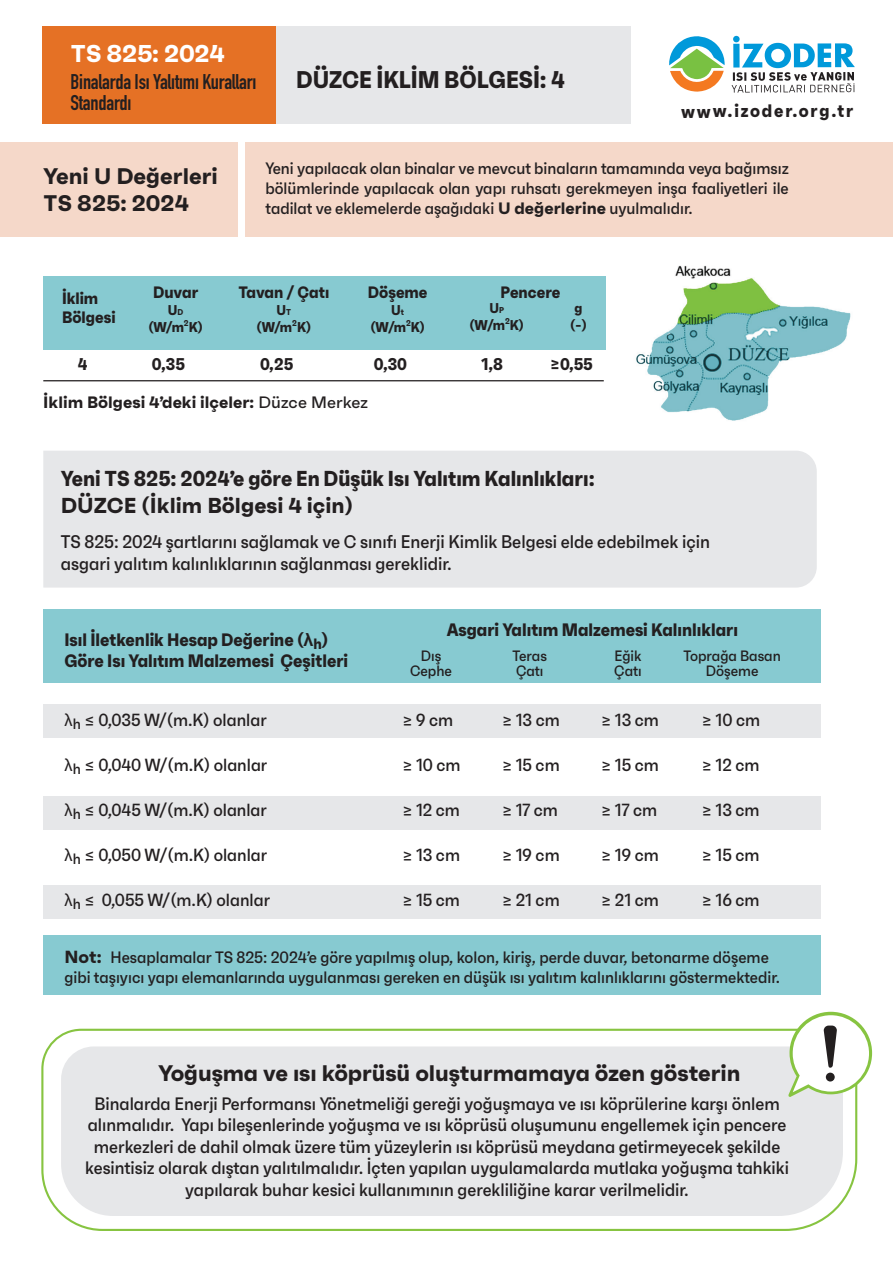
<style>
.page{position:relative;width:893px;height:1263px;background:#fff}
.page>*{position:absolute;margin:0;border:0;box-sizing:border-box;transform-origin:0 0}
.t1{font:700 24.3px "Faktum";color:#fff}
.t2{font:700 24.15px "Faktum Con";color:#231f20}
.t3{font:700 22.5px/27px "Faktum";letter-spacing:-.005em;color:#231f20}
.t4{font:700 21.6px "Faktum Con";color:#231f20}
.t5{font:700 21.6px "Faktum";color:#231f20}
.t6{font:700 21px/21px "DIN Condensed";letter-spacing:-.01em;color:#231f20}
.t7{font:500 18.3px/21.9px "Faktum Con";color:#231f20}
.t8{font:500 18px/21.6px "Faktum Con";color:#231f20;text-align:center}
.t9{font:700 18px/21.6px "Faktum Con";color:#231f20}
.t10{font:700 18px "Faktum Con";letter-spacing:.095em;color:#231f20}
.t11{font:500 17.55px "Faktum Con";color:#231f20}
.t12{font:700 16.95px "Faktum Con";color:#231f20}
.t13{font:500 16.5px/19.8px "Faktum Con";color:#231f20;text-align:justify}
.t14{font:700 16.5px/19.8px "Faktum Con";color:#231f20}
.t15{font:700 16.5px "Faktum";color:#231f20}
.t16{font:500 15px/15px "Faktum Con";color:#231f20;text-align:center}
.t17{font:700 14.1px/17px "Faktum Con";color:#231f20;text-align:center}
.s1{font-family:"Faktum";font-weight:700}
.s2{font-size:8.55px}
.s3{font-weight:500}
.s4{font-family:"Arial"}
.s5{font-family:"Myriad Pro";font-weight:400}
.s6{font-family:"Faktum";font-weight:700;font-size:17.55px}
</style>
<div class="page">
<div style="left:0;top:142px;width:238px;height:94px;background:#f5d8c9"></div>
<div style="left:245px;top:142px;width:648px;height:95px;background:#f5d8c9"></div>
<div style="left:43px;top:276px;width:563px;height:74px;background:#87cad1"></div>
<hr style="left:43px;top:380px;width:561px;height:1px;background:#231f20">
<div style="left:42px;top:26px;width:589px;height:98px;background:#e6e7e9"></div>
<div style="left:42px;top:26px;width:234px;height:98px;background:#e57125"></div>
<div style="left:43px;top:451px;width:774px;height:137px;background:#e6e7e9"></div>
<div style="left:43px;top:936px;width:777px;height:59px;background:#87cad1"></div>
<div style="left:43px;top:705px;width:777px;height:33px;background:#e6e7e9"></div>
<div style="left:43px;top:796px;width:777px;height:33px;background:#e6e7e9"></div>
<div style="left:43px;top:886px;width:777px;height:33px;background:#e6e7e9"></div>
<div style="left:43px;top:609px;width:777px;height:73px;background:#87cad1"></div>
<svg style="left:41px;top:1028px;width:817px;height:203px"></svg>
<div style="left:61px;top:1046px;width:782px;height:170px;background:#e6e7e9"></div>
<svg style="left:788px;top:1012px;width:84px;height:85px"></svg>
<div style="left:826px;top:1073px;width:9px;height:8px;background:#231f20;border-radius:50%"></div>
<img style="left:636px;top:265px;width:215px;height:156px">
<svg style="left:669px;top:36px;width:56px;height:56px"></svg>
<svg style="left:732px;top:36px;width:123px;height:57px"></svg>
<h1 class="t1" style="left:71px;top:38px;width:156px">TS 825: 2024</h1>
<p class="t6" style="left:71px;top:71px;width:187px">Binalarda Isı Yalıtımı Kuralları<br>Standardı</p>
<h2 class="t2" style="left:296px;top:64px;width:270px">DÜZCE İKLİM BÖLGESİ: 4</h2>
<p class="t10" style="left:681px;top:99px;width:174px">www.izoder.org.tr</p>
<p class="t3" style="left:43px;top:162px;width:176px">Yeni U Değerleri<br>TS 825: 2024</p>
<p class="t13" style="left:265px;top:158px;width:525px">Yeni yapılacak olan binalar ve mevcut binaların tamamında veya bağımsız bölümlerinde yapılacak olan yapı ruhsatı gerekmeyen inşa faaliyetleri ile tadilat ve eklemelerde aşağıdaki <span class="s1">U değerlerine</span> uyulmalıdır.</p>
<p class="t14" style="left:62px;top:288px;width:55px">İklim<br>Bölgesi</p>
<p class="t14" style="left:153px;top:282px;width:47px">Duvar</p>
<p class="t17" style="left:148px;top:301px;width:56px">U<span class="s2">D </span>(W/m<sup>2</sup>K)</p>
<p class="t14" style="left:238px;top:282px;width:93px">Tavan / Çatı</p>
<p class="t17" style="left:257px;top:301px;width:56px">U<span class="s2">T </span>(W/m<sup>2</sup>K)</p>
<p class="t14" style="left:368px;top:282px;width:61px">Döşeme</p>
<p class="t17" style="left:370px;top:301px;width:56px">U<span class="s2">t </span>(W/m<sup>2</sup>K)</p>
<p class="t14" style="left:501px;top:282px;width:61px">Pencere</p>
<p class="t17" style="left:469px;top:299px;width:56px">U<span class="s2">P </span>(W/m<sup>2</sup>K)</p>
<p class="t17" style="left:570px;top:299px;width:18px">g (-)</p>
<p class="t12" style="left:78px;top:353px;width:11px">4</p>
<p class="t12" style="left:152px;top:353px;width:34px">0,35</p>
<p class="t12" style="left:260px;top:353px;width:35px">0,25</p>
<p class="t12" style="left:374px;top:353px;width:35px">0,30</p>
<p class="t12" style="left:481px;top:353px;width:23px">1,8</p>
<p class="t12" style="left:550px;top:353px;width:44px">≥0,55</p>
<p class="t15" style="left:43px;top:391px;width:326px">İklim Bölgesi 4’deki ilçeler: <span class="s3">Düzce Merkez</span></p>
<p class="t4" style="left:61px;top:465px;width:535px">Yeni TS 825: 2024’e göre En Düşük Isı Yalıtım Kalınlıkları:</p>
<p class="t5" style="left:61px;top:491px;width:294px">DÜZCE (İklim Bölgesi 4 için)</p>
<p class="t7" style="left:61px;top:530px;width:651px">TS 825: 2024 şartlarını sağlamak ve C sınıfı Enerji Kimlik Belgesi elde edebilmek için asgari yalıtım kalınlıklarının sağlanması gereklidir.</p>
<p class="t9" style="left:64px;top:628px;width:285px">Isıl İletkenlik Hesap Değerine (<span class="s4">λ</span><sub>h</sub>)<br>Göre Isı Yalıtım Malzemesi Çeşitleri</p>
<p class="t9" style="left:447px;top:618px;width:293px">Asgari Yalıtım Malzemesi Kalınlıkları</p>
<p class="t16" style="left:410px;top:648px;width:43px">Dış<br>Cephe</p>
<p class="t16" style="left:513px;top:648px;width:36px;text-align:left">Teras<br>Çatı</p>
<p class="t16" style="left:614px;top:648px;width:29px;text-align:left">Eğik<br>Çatı</p>
<p class="t16" style="left:684px;top:648px;width:99px">Toprağa Basan<br>Döşeme</p>
<p class="t11" style="left:64px;top:709px;width:204px"><span class="s5">λ</span><sub>h</sub> ≤ 0,035 W/(m.K) olanlar</p>
<p class="t11" style="left:402px;top:709px;width:53px">≥ 9 cm</p>
<p class="t11" style="left:502px;top:709px;width:60px">≥ 13 cm</p>
<p class="t11" style="left:601px;top:709px;width:60px">≥ 13 cm</p>
<p class="t11" style="left:702px;top:709px;width:60px">≥ 10 cm</p>
<p class="t11" style="left:64px;top:754px;width:204px"><span class="s5">λ</span><sub>h</sub> ≤ 0,040 W/(m.K) olanlar</p>
<p class="t11" style="left:402px;top:754px;width:60px">≥ 10 cm</p>
<p class="t11" style="left:502px;top:754px;width:59px">≥ 15 cm</p>
<p class="t11" style="left:601px;top:754px;width:59px">≥ 15 cm</p>
<p class="t11" style="left:702px;top:754px;width:59px">≥ 12 cm</p>
<p class="t11" style="left:64px;top:799px;width:204px"><span class="s5">λ</span><sub>h</sub> ≤ 0,045 W/(m.K) olanlar</p>
<p class="t11" style="left:402px;top:799px;width:59px">≥ 12 cm</p>
<p class="t11" style="left:502px;top:799px;width:58px">≥ 17 cm</p>
<p class="t11" style="left:601px;top:799px;width:58px">≥ 17 cm</p>
<p class="t11" style="left:702px;top:799px;width:60px">≥ 13 cm</p>
<p class="t11" style="left:64px;top:844px;width:204px"><span class="s5">λ</span><sub>h</sub> ≤ 0,050 W/(m.K) olanlar</p>
<p class="t11" style="left:402px;top:844px;width:60px">≥ 13 cm</p>
<p class="t11" style="left:502px;top:844px;width:59px">≥ 19 cm</p>
<p class="t11" style="left:601px;top:844px;width:59px">≥ 19 cm</p>
<p class="t11" style="left:702px;top:844px;width:59px">≥ 15 cm</p>
<p class="t11" style="left:64px;top:889px;width:207px"><span class="s5">λ</span><sub>h</sub> ≤ 0,055 W/(m.K) olanlar</p>
<p class="t11" style="left:402px;top:889px;width:59px">≥ 15 cm</p>
<p class="t11" style="left:502px;top:889px;width:59px">≥ 21 cm</p>
<p class="t11" style="left:601px;top:889px;width:59px">≥ 21 cm</p>
<p class="t11" style="left:702px;top:889px;width:59px">≥ 16 cm</p>
<p class="t13" style="left:64px;top:947px;width:717px"><span class="s6">Not:</span> Hesaplamalar TS 825: 2024’e göre yapılmış olup, kolon, kiriş, perde duvar, betonarme döşeme gibi taşıyıcı yapı elemanlarında uygulanması gereken en düşük ısı yalıtım kalınlıklarını göstermektedir.</p>
<p class="t3" style="left:158px;top:1059px;width:584px">Yoğuşma ve ısı köprüsü oluşturmamaya özen gösterin</p>
<p class="t8" style="left:85px;top:1092px;width:705px">Binalarda Enerji Performansı Yönetmeliği gereği yoğuşmaya ve ısı köprülerine karşı önlem alınmalıdır. Yapı bileşenlerinde yoğuşma ve ısı köprüsü oluşumunu engellemek için pencere merkezleri de dahil olmak üzere tüm yüzeylerin ısı köprüsü meydana getirmeyecek şekilde kesintisiz olarak dıştan yalıtılmalıdır. İçten yapılan uygulamalarda mutlaka yoğuşma tahkiki yapılarak buhar kesici kullanımının gerekliliğine karar verilmelidir.</p>
</div>
